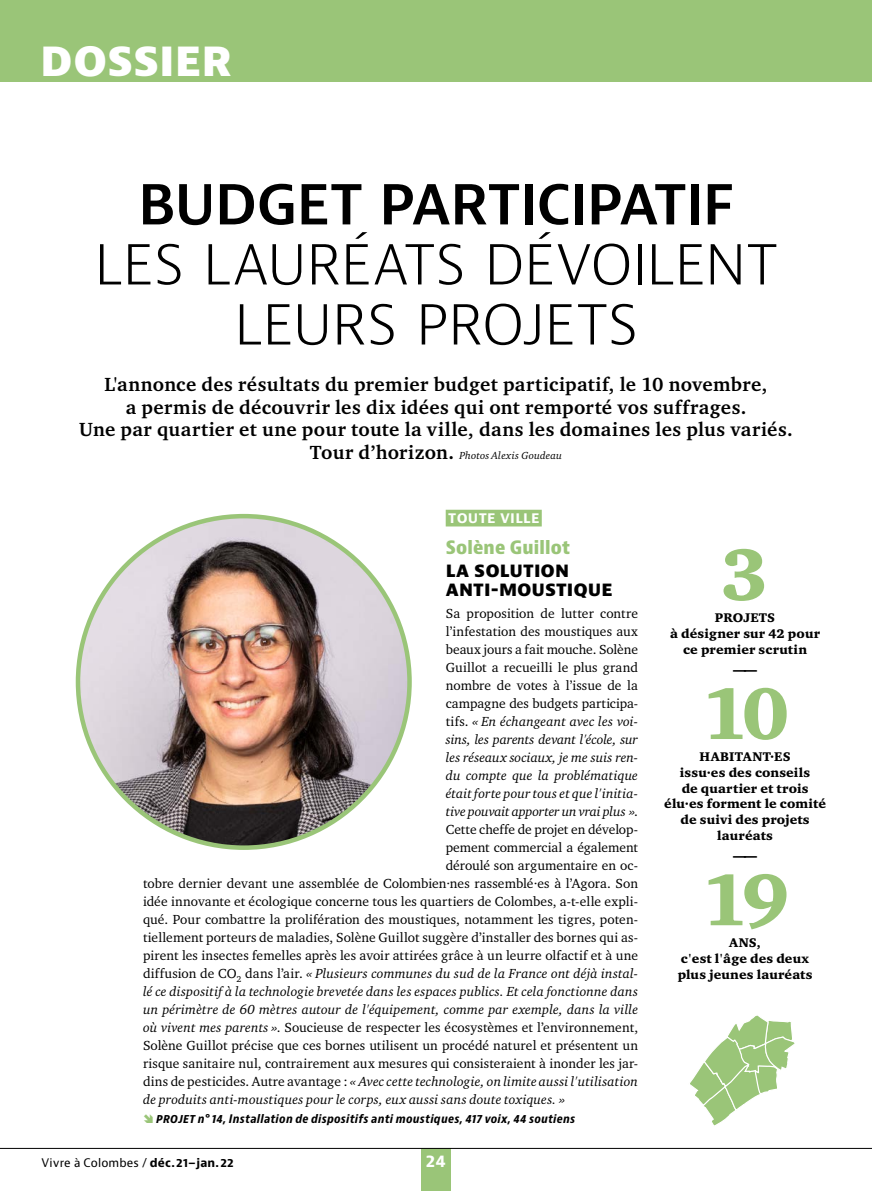
<style>
.page{position:relative;width:872px;height:1191px;background:#fff}
.page>*{position:absolute;margin:0;border:0;box-sizing:border-box;transform-origin:0 0}
.t1{font:75px "Charter ITC Blac";color:#9ac578}
.t2{font:300 58.5px/60px "Bernino Sans";letter-spacing:-.02em;color:#000;text-align:center}
.t3{font:600 58.5px "Bernino Sans";letter-spacing:-.03em;color:#000}
.t4{font:800 42.75px "Bernino Sans";letter-spacing:-.005em;color:#fff}
.t5{font:700 19.5px/22.5px "Charter ITC";letter-spacing:.025em;color:#000;text-align:center}
.t6{font:800 18px/19.5px "Bernino Sans";letter-spacing:.005em;color:#000}
.t7{font:700 condensed 18px "Bernino Sans";letter-spacing:.01em;color:#9ac578}
.t8{font:700 16.5px "Bernino Sans";color:#fff}
.t9{font:700 14.1px "Bernino Sans";letter-spacing:.025em;color:#fff}
.t10{font:13.5px "Charter ITC";letter-spacing:.005em;color:#000}
.t11{font:italic 13.5px "Charter ITC";letter-spacing:.01em;color:#000}
.t12{font:italic 13.5px "Charter ITC";letter-spacing:-.01em;color:#000}
.t13{font:12.9px/15.8px "Charter ITC Blac";letter-spacing:.01em;color:#000;text-align:center}
.t14{font:12.9px "Charter ITC Blac";letter-spacing:.03em;color:#000}
.t15{font:italic 700 condensed 11.55px "Bernino Sans";letter-spacing:.025em;color:#000}
.t16{font:11.55px "Bernino Sans";letter-spacing:.01em;color:#000}
.t17{font:italic 10.5px "Charter ITC";letter-spacing:.02em;color:#000}
.s1{font-weight:700;font-style:normal;font-size:19.5px}
.s2{font-style:normal}
.s3{font-style:italic}
.s4{color:#9ac578}
.s5{font-weight:700}
</style>
<div class="page">
<img style="left:78px;top:516px;width:331px;height:331px;border-radius:166px">
<div style="left:0;top:0;width:872px;height:81px;background:#9ac578"></div>
<div style="left:421px;top:1148px;width:30px;height:43px;background:#9ac578"></div>
<div style="left:446px;top:510px;width:96px;height:16px;background:#9ac578"></div>
<svg style="left:690px;top:1015px;width:105px;height:111px"></svg>
<hr style="left:0;top:1148px;width:872px;height:1px;background:#000">
<h3 class="t4" style="left:40px;top:32px;width:193px">DOSSIER</h3>
<h2 class="t3" style="left:138px;top:165px;width:598px">BUDGET PARTICIPATIF</h2>
<h2 class="t2" style="left:94px;top:234px;width:685px">LES LAURÉATS DÉVOILENT<br>LEURS PROJETS</h2>
<h3 class="t5" style="left:79px;top:373px;width:715px">L'annonce des résultats du premier budget participatif, le 10 novembre,<br>a permis de découvrir les dix idées qui ont remporté vos suffrages.<br>Une par quartier et une pour toute la ville, dans les domaines les plus variés.</h3>
<p class="t17" style="left:310px;top:449px;width:254px"><span class="s1">Tour d’horizon.</span> Photos Alexis Goudeau</p>
<p class="t9" style="left:448px;top:509px;width:93px">TOUTE VILLE</p>
<h3 class="t7" style="left:446px;top:536px;width:126px">Solène Guillot</h3>
<h3 class="t6" style="left:446px;top:560px;width:168px">LA SOLUTION<br>ANTI-MOUSTIQUE</h3>
<p class="t10" style="left:446px;top:605px;width:194px">Sa proposition de lutter contre</p>
<p class="t10" style="left:446px;top:623px;width:194px">l’infestation des moustiques aux</p>
<p class="t10" style="left:446px;top:641px;width:194px">beaux jours a fait mouche. Solène</p>
<p class="t10" style="left:446px;top:659px;width:194px">Guillot a recueilli le plus grand</p>
<p class="t10" style="left:446px;top:677px;width:194px">nombre de votes à l’issue de la</p>
<p class="t10" style="left:446px;top:695px;width:194px">campagne des budgets participa-</p>
<p class="t11" style="left:446px;top:713px;width:194px"><span class="s2">tifs.</span> « En échangeant avec les voi-</p>
<p class="t11" style="left:446px;top:731px;width:194px">sins, les parents devant l'école, sur</p>
<p class="t11" style="left:446px;top:749px;width:194px">les réseaux sociaux, je me suis ren-</p>
<p class="t11" style="left:446px;top:767px;width:194px">du compte que la problématique</p>
<p class="t11" style="left:446px;top:785px;width:194px">était forte pour tous et que l'initia-</p>
<p class="t12" style="left:446px;top:803px;width:194px">tive pouvait apporter un vrai plus »<span class="s2">.</span></p>
<p class="t10" style="left:446px;top:821px;width:194px">Cette cheffe de projet en dévelop-</p>
<p class="t10" style="left:446px;top:839px;width:194px">pement commercial a également</p>
<p class="t10" style="left:446px;top:857px;width:194px">déroulé son argumentaire en oc-</p>
<p class="t10" style="left:143px;top:875px;width:496px">tobre dernier devant une assemblée de Colombien·nes rassemblé·es à l’Agora. Son</p>
<p class="t10" style="left:143px;top:893px;width:496px">idée innovante et écologique concerne tous les quartiers de Colombes, a-t-elle expli-</p>
<p class="t10" style="left:143px;top:911px;width:496px">qué. Pour combattre la prolifération des moustiques, notamment les tigres, poten-</p>
<p class="t10" style="left:143px;top:929px;width:496px">tiellement porteurs de maladies, Solène Guillot suggère d’installer des bornes qui as-</p>
<p class="t10" style="left:143px;top:947px;width:496px">pirent les insectes femelles après les avoir attirées grâce à un leurre olfactif et à une</p>
<p class="t11" style="left:143px;top:965px;width:496px"><span class="s2">diffusion de CO</span><sub>2</sub> <span class="s2">dans l’air.</span> « Plusieurs communes du sud de la France ont déjà instal-</p>
<p class="t11" style="left:143px;top:983px;width:496px">lé ce dispositif à la technologie brevetée dans les espaces publics. Et cela fonctionne dans</p>
<p class="t11" style="left:143px;top:1001px;width:496px">un périmètre de 60 mètres autour de l'équipement, comme par exemple, dans la ville</p>
<p class="t10" style="left:143px;top:1019px;width:496px"><span class="s3">où vivent mes parents »</span>. Soucieuse de respecter les écosystèmes et l’environnement,</p>
<p class="t10" style="left:143px;top:1037px;width:496px">Solène Guillot précise que ces bornes utilisent un procédé naturel et présentent un</p>
<p class="t10" style="left:143px;top:1055px;width:496px">risque sanitaire nul, contrairement aux mesures qui consisteraient à inonder les jar-</p>
<p class="t11" style="left:143px;top:1073px;width:496px"><span class="s2">dins de pesticides. Autre avantage :</span> « Avec cette technologie, on limite aussi l'utilisation</p>
<p class="t11" style="left:143px;top:1091px;width:423px">de produits anti-moustiques pour le corps, eux aussi sans doute toxiques. »</p>
<p class="t15" style="left:143px;top:1111px;width:434px"><span class="s4">➔</span> PROJET n° 14, Installation de dispositifs anti moustiques, 417 voix, 44 soutiens</p>
<p class="t16" style="left:42px;top:1155px;width:194px">Vivre à Colombes / <span class="s5">déc.21–jan.22</span></p>
<p class="t8" style="left:426px;top:1150px;width:22px">24</p>
<h1 class="t1" style="left:721px;top:528px;width:49px">3</h1>
<p class="t13" style="left:670px;top:609px;width:151px">PROJETS<br>à désigner sur 42 pour ce premier scrutin</p>
<p class="t13" style="left:733px;top:661px;width:26px">——</p>
<h1 class="t1" style="left:701px;top:667px;width:90px">10</h1>
<p class="t13" style="left:664px;top:764px;width:163px">issu·es des conseils<br>de quartier et trois élu·es forment le comité de suivi des projets lauréats</p>
<p class="t13" style="left:733px;top:847px;width:26px">——</p>
<h1 class="t1" style="left:700px;top:853px;width:90px">19</h1>
<p class="t13" style="left:677px;top:934px;width:136px">ANS,<br>c'est l'âge des deux plus jeunes lauréats</p>
<p class="t14" style="left:699px;top:748px;width:93px">HABITANT·ES</p>
</div>
